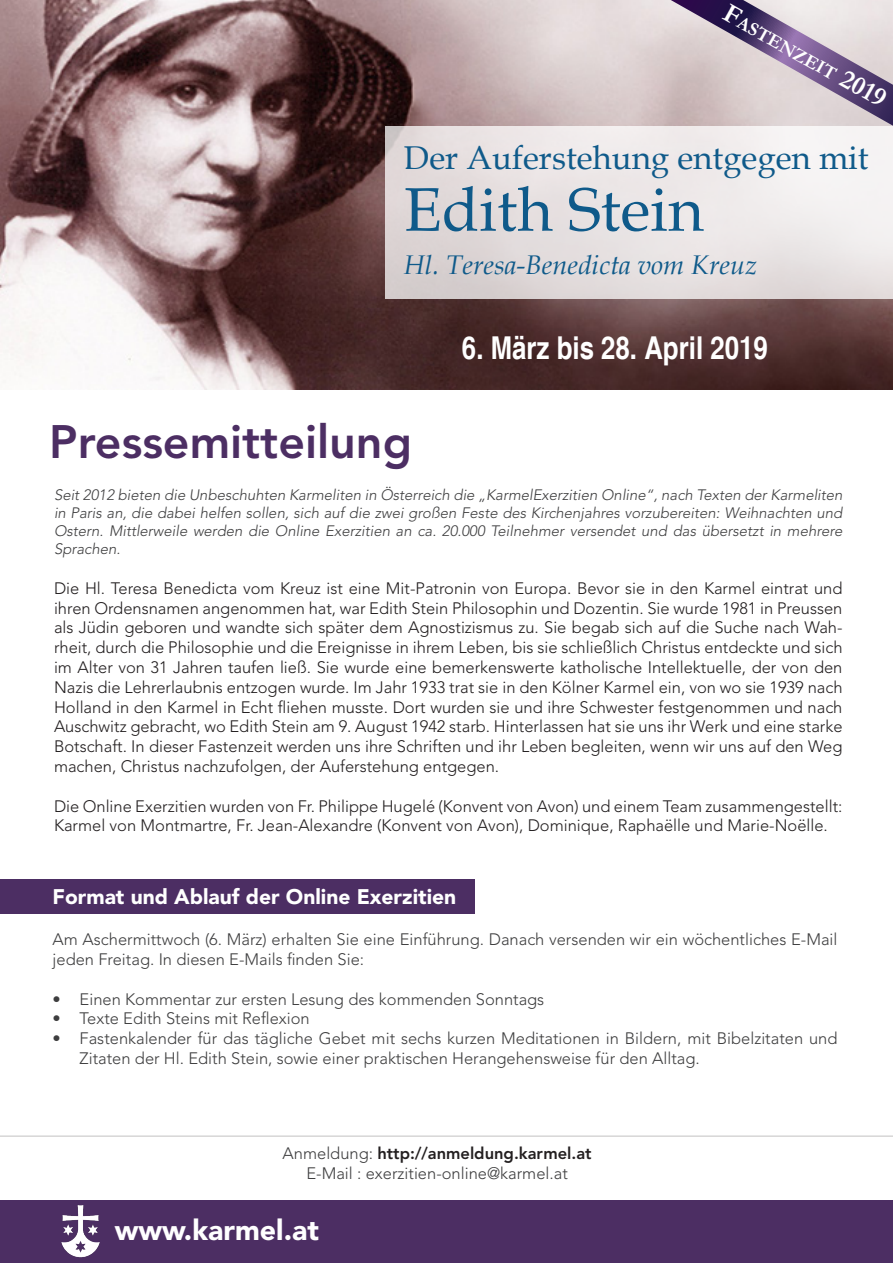
<style>
.page{position:relative;width:893px;height:1263px;background:#fff}
.page>*{position:absolute;margin:0;border:0;box-sizing:border-box;transform-origin:0 0}
.t1{font:61.5px "Book Antiqua";color:#0f5a8a}
.t2{font:800 46.5px "Avenir LT Std";color:#4c2e63}
.t3{font:33px "Book Antiqua";color:#0f5a8a}
.t4{font:700 condensed 31.5px "Helvetica";color:#fff}
.t5{font:900 28.5px "Avenir LT Std";color:#fff}
.t6{font:italic 27px "Book Antiqua";color:#0f5a8a}
.t7{font:900 21px "Avenir LT Std";color:#fff}
.t8{font:700 18.9px "Garamond";color:#fff}
.t9{font:300 16.5px/19.8px "Avenir LT Std";color:#231f20;text-align:justify}
.t10{font:300 16.5px/19.8px "Avenir LT Std";color:#3e3e3f}
.t11{font:800 16.5px "Avenir LT Std";color:#231f20}
.t12{font:italic 300 15px/18px "Avenir LT Std";color:#3e3e3f;text-align:justify}
.s1{font-size:27px}
.s2{font-weight:300;color:#3e3e3f}
</style>
<div class="page">
<img style="left:0;top:0;width:893px;height:389px">
<div style="left:0;top:879px;width:475px;height:34px;background:#4c2e63"></div>
<hr style="left:0;top:1135px;width:893px;height:2px;background:#231f20">
<div style="left:0;top:1201px;width:893px;height:62px;background:#4c2e63"></div>
<img style="left:61px;top:1205px;width:39px;height:53px">
<div style="left:344px;top:86px;width:549px;height:252px;background:#fff;opacity:.68"></div>
<svg style="left:671px;top:0;width:222px;height:126px;background:#b9abb9"></svg>
<p class="t8" style="left:730px;top:2px;width:184px;rotate:29deg"><span class="s1">F</span>astenzeit <span class="s1">2019</span></p>
<p class="t3" style="left:404px;top:135px;width:466px">Der Auferstehung entgegen mit</p>
<p class="t1" style="left:404px;top:167px;width:301px">Edith Stein</p>
<p class="t6" style="left:404px;top:246px;width:354px">Hl. Teresa-Benedicta vom Kreuz</p>
<p class="t2" style="left:49px;top:414px;width:364px">Pressemitteilung</p>
<p class="t4" style="left:462px;top:329px;width:307px">6. März bis 28. April 2019</p>
<p class="t12" style="left:54px;top:486px;width:790px">Seit 2012 bieten die Unbeschuhten Karmeliten in Österreich die „KarmelExerzitien Online“, nach Texten der Karmeliten in Paris an, die dabei helfen sollen, sich auf die zwei großen Feste des Kirchenjahres vorzubereiten: Weihnachten und Ostern. Mittlerweile werden die Online Exerzitien an ca. 20.000 Teilnehmer versendet und das übersetzt in mehrere Sprachen.</p>
<p class="t9" style="left:54px;top:578px;width:790px">Die Hl. Teresa Benedicta vom Kreuz ist eine Mit-Patronin von Europa. Bevor sie in den Karmel eintrat und ihren Ordensnamen angenommen hat, war Edith Stein Philosophin und Dozentin. Sie wurde 1981 in Preussen als Jüdin geboren und wandte sich später dem Agnostizismus zu. Sie begab sich auf die Suche nach Wah&shy;rheit, durch die Philosophie und die Ereignisse in ihrem Leben, bis sie schließlich Christus entdeckte und sich im Alter von 31 Jahren taufen ließ. Sie wurde eine bemerkenswerte katholische Intellektuelle, der von den Nazis die Lehrerlaubnis entzogen wurde. Im Jahr 1933 trat sie in den Kölner Karmel ein, von wo sie 1939 nach Holland in den Karmel in Echt fliehen musste. Dort wurden sie und ihre Schwester festgenommen und nach Auschwitz gebracht, wo Edith Stein am 9. August 1942 starb. Hinterlassen hat sie uns ihr Werk und eine starke Botschaft. In dieser Fastenzeit werden uns ihre Schriften und ihr Leben begleiten, wenn wir uns auf den Weg machen, Christus nachzufolgen, der Auferstehung entgegen.</p>
<p class="t9" style="left:54px;top:796px;width:790px">Die Online Exerzitien wurden von Fr. Philippe Hugelé (Konvent von Avon) und einem Team zusammengestellt:<br>Karmel von Montmartre, Fr. Jean-Alexandre (Konvent von Avon), Dominique, Raphaëlle und Marie-Noëlle.</p>
<p class="t7" style="left:53px;top:884px;width:405px">Format und Ablauf der Online Exerzitien</p>
<p class="t10" style="left:53px;top:929px;width:786px">Am Aschermittwoch (6. März) erhalten Sie eine Einführung. Danach versenden wir ein wöchentliches E-Mail jeden Freitag. In diesen E-Mails finden Sie:</p>
<p class="t10" style="left:53px;top:989px;width:493px">• Einen Kommentar zur ersten Lesung des kommenden Sonntags</p>
<p class="t10" style="left:53px;top:1009px;width:259px">• Texte Edith Steins mit Reflexion</p>
<p class="t10" style="left:80px;top:1028px;width:759px;text-indent:-27px">• Fastenkalender für das tägliche Gebet mit sechs kurzen Meditationen in Bildern, mit Bibelzitaten und<br>Zitaten der Hl. Edith Stein, sowie einer praktischen Herangehensweise für den Alltag.</p>
<p class="t11" style="left:283px;top:1143px;width:310px"><span class="s2">Anmeldung:</span> http://anmeldung.karmel.at</p>
<p class="t10" style="left:306px;top:1163px;width:263px">E-Mail : exerzitien-online@karmel.at</p>
<p class="t5" style="left:115px;top:1213px;width:206px">www.karmel.at</p>
</div>
